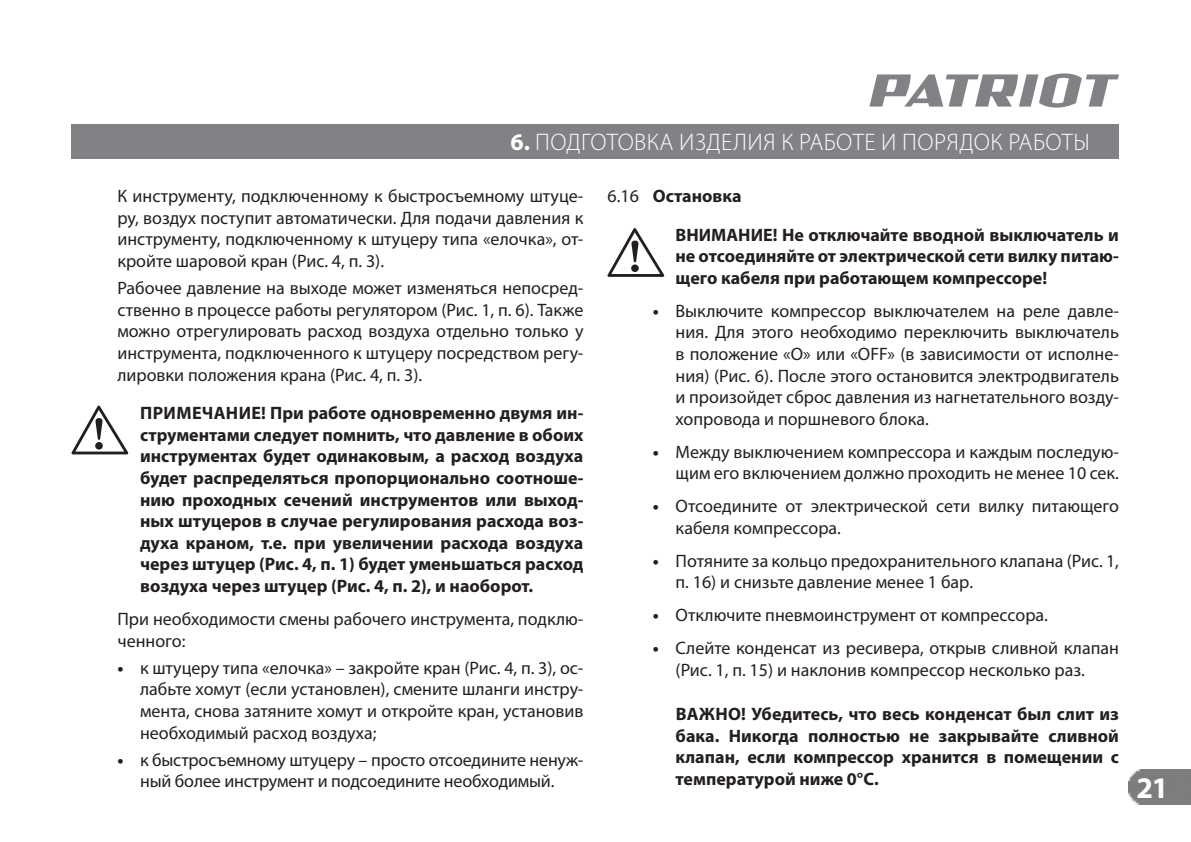
<style>
.page{position:relative;width:1191px;height:842px;background:#fff}
.page>*{position:absolute;margin:0;border:0;box-sizing:border-box;transform-origin:0 0}
.t1{font:700 30px "Myriad Pro";color:#fff}
.t2{font:300 24px "Myriad Pro";letter-spacing:.02em;color:#fff}
.t3{font:18px/21.6px "Myriad Pro";color:#231f20;text-align:justify}
.t4{font:700 18px/21.6px "Myriad Pro";color:#231f20;text-align:justify}
.s1{font-weight:700}
.s2{font-weight:400}
</style>
<div class="page">
<img style="left:1128px;top:770px;width:63px;height:35px">
<svg style="left:869px;top:73px;width:250px;height:35px"></svg>
<svg style="left:71px;top:405px;width:58px;height:49px"></svg>
<svg style="left:607px;top:228px;width:57px;height:49px"></svg>
<div style="left:72px;top:124px;width:1046px;height:34px;background:#808285"></div>
<h2 class="t2" style="left:510px;top:131px;width:581px"><span class="s1">6.</span> ПОДГОТОВКА ИЗДЕЛИЯ К РАБОТЕ И ПОРЯДОК РАБОТЫ</h2>
<p class="t3" style="left:117px;top:186px;width:467px">К инструменту, подключенному к быстросъемному штуце&shy;ру, воздух поступит автоматически. Для подачи давления к инструменту, подключенному к штуцеру типа «елочка», от&shy;кройте шаровой кран (Рис. 4, п. 3).</p>
<p class="t3" style="left:117px;top:278px;width:467px">Рабочее давление на выходе может изменяться непосред&shy;ственно в процессе работы регулятором (Рис. 1, п. 6). Также можно отрегулировать расход воздуха отдельно только у инструмента, подключенного к штуцеру посредством регу&shy;лировки положения крана (Рис. 4, п. 3).</p>
<p class="t4" style="left:140px;top:403px;width:445px">ПРИМЕЧАНИЕ! При работе одновременно двумя ин&shy;струментами следует помнить, что давление в обоих инструментах будет одинаковым, а расход воздуха будет распределяться пропорционально соотноше&shy;нию проходных сечений инструментов или выход&shy;ных штуцеров в случае регулирования расхода воз&shy;духа краном, т.е. при увеличении расхода воздуха через штуцер (Рис. 4, п. 1) будет уменьшаться расход воздуха через штуцер (Рис. 4, п. 2), и наоборот.</p>
<p class="t3" style="left:117px;top:609px;width:467px">При необходимости смены рабочего инструмента, подклю&shy;ченного:</p>
<p class="t3" style="left:140px;top:658px;width:445px;text-indent:-23px"><span class="s1">•</span> к штуцеру типа «елочка» – закройте кран (Рис. 4, п. 3), ос&shy;лабьте хомут (если установлен), смените шланги инстру&shy;мента, снова затяните хомут и откройте кран, установив необходимый расход воздуха;</p>
<p class="t3" style="left:117px;top:750px;width:467px;text-align:center"><span class="s1">•</span> к быстросъемному штуцеру – просто отсоедините ненуж&shy;ный более инструмент и подсоедините необходимый.</p>
<p class="t4" style="left:675px;top:177px;width:445px;line-height:38.6px;text-indent:-68px"><span class="s2">6.16</span> Остановка<br>ВНИМАНИЕ! Не отключайте вводной выключатель и</p>
<p class="t4" style="left:675px;top:246px;width:445px">не отсоединяйте от электрической сети вилку питаю&shy;щего кабеля при работающем компрессоре!</p>
<p class="t3" style="left:675px;top:301px;width:445px;text-indent:-23px"><span class="s1">•</span> Выключите компрессор выключателем на реле давле&shy;ния. Для этого необходимо переключить выключатель в положение «О» или «OFF» (в зависимости от исполне&shy;ния) (Рис. 6). После этого остановится электродвигатель и произойдет сброс давления из нагнетательного возду&shy;хопровода и поршневого блока.</p>
<p class="t3" style="left:653px;top:442px;width:467px;text-align:right"><span class="s1">•</span> Между выключением компрессора и каждым последую&shy;щим его включением должно проходить не менее 10 сек.</p>
<p class="t3" style="left:675px;top:496px;width:445px;text-indent:-23px"><span class="s1">•</span> Отсоедините от электрической сети вилку питающего кабеля компрессора.</p>
<p class="t3" style="left:675px;top:551px;width:445px;text-indent:-23px"><span class="s1">•</span> Потяните за кольцо предохранительного клапана (Рис. 1, п. 16) и снизьте давление менее 1 бар.</p>
<p class="t3" style="left:653px;top:605px;width:397px"><span class="s1">•</span> Отключите пневмоинструмент от компрессора.</p>
<p class="t3" style="left:675px;top:638px;width:445px;text-indent:-23px"><span class="s1">•</span> Слейте конденсат из ресивера, открыв сливной клапан (Рис. 1, п. 15) и наклонив компрессор несколько раз.</p>
<p class="t4" style="left:675px;top:704px;width:445px">ВАЖНО! Убедитесь, что весь конденсат был слит из бака. Никогда полностью не закрывайте сливной клапан, если компрессор хранится в помещении с температурой ниже 0°С.</p>
<h1 class="t1" style="left:1136px;top:773px;width:33px">21</h1>
</div>
